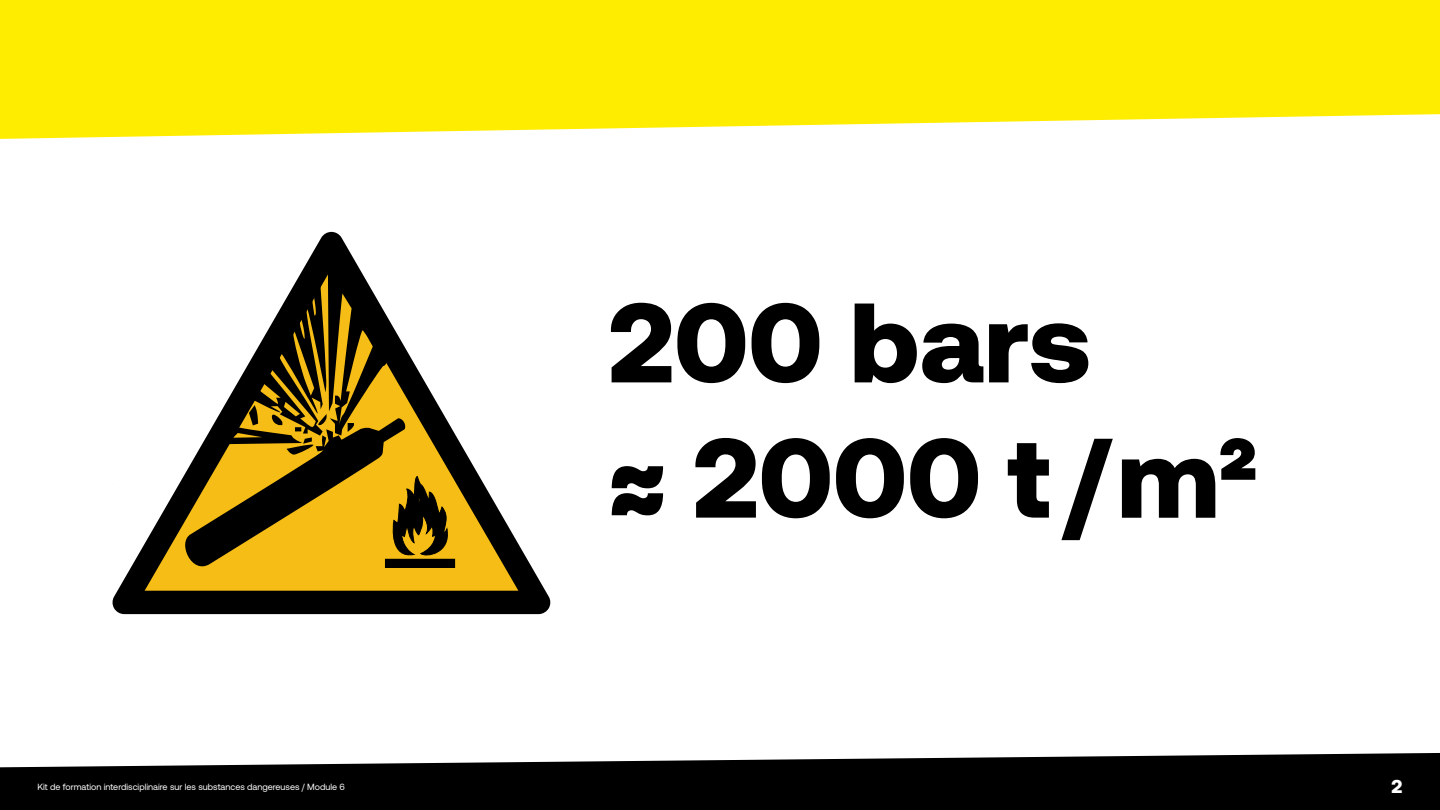
<style>
.page{position:relative;width:1440px;height:810px;background:#fff}
.page>*{position:absolute;margin:0;border:0;box-sizing:border-box;transform-origin:0 0}
.t1{font:900 112.65px/135.2px "Aeonik";color:#000}
.t2{font:900 18.75px "Aeonik";color:#fff}
.t3{font:9px "Aeonik";color:#fff}
</style>
<div class="page">
<svg style="left:0;top:753px;width:1440px;height:57px;fill:#000"></svg>
<svg style="left:0;top:0;width:1440px;height:139px;fill:#ffed00"></svg>
<svg style="left:112px;top:232px;width:438px;height:382px"></svg>
<svg style="left:145px;top:268px;width:373px;height:323px"></svg>
<svg style="left:177px;top:258px;width:230px;height:317px"></svg>
<svg style="left:390px;top:476px;width:61px;height:83px"></svg>
<div style="left:385px;top:559px;width:70px;height:8px;background:#000"></div>
<div style="left:385px;top:559px;width:70px;height:9px;border:1px solid #000"></div>
<h1 class="t1" style="left:609px;top:274px;width:650px">200 bars<br>≈ 2000 t / m2</h1>
<p class="t3" style="left:38px;top:782px;width:309px">Kit de formation interdisciplinaire sur les substances dangereuses / Module 6</p>
<h2 class="t2" style="left:1392px;top:775px;width:12px">2</h2>
</div>
